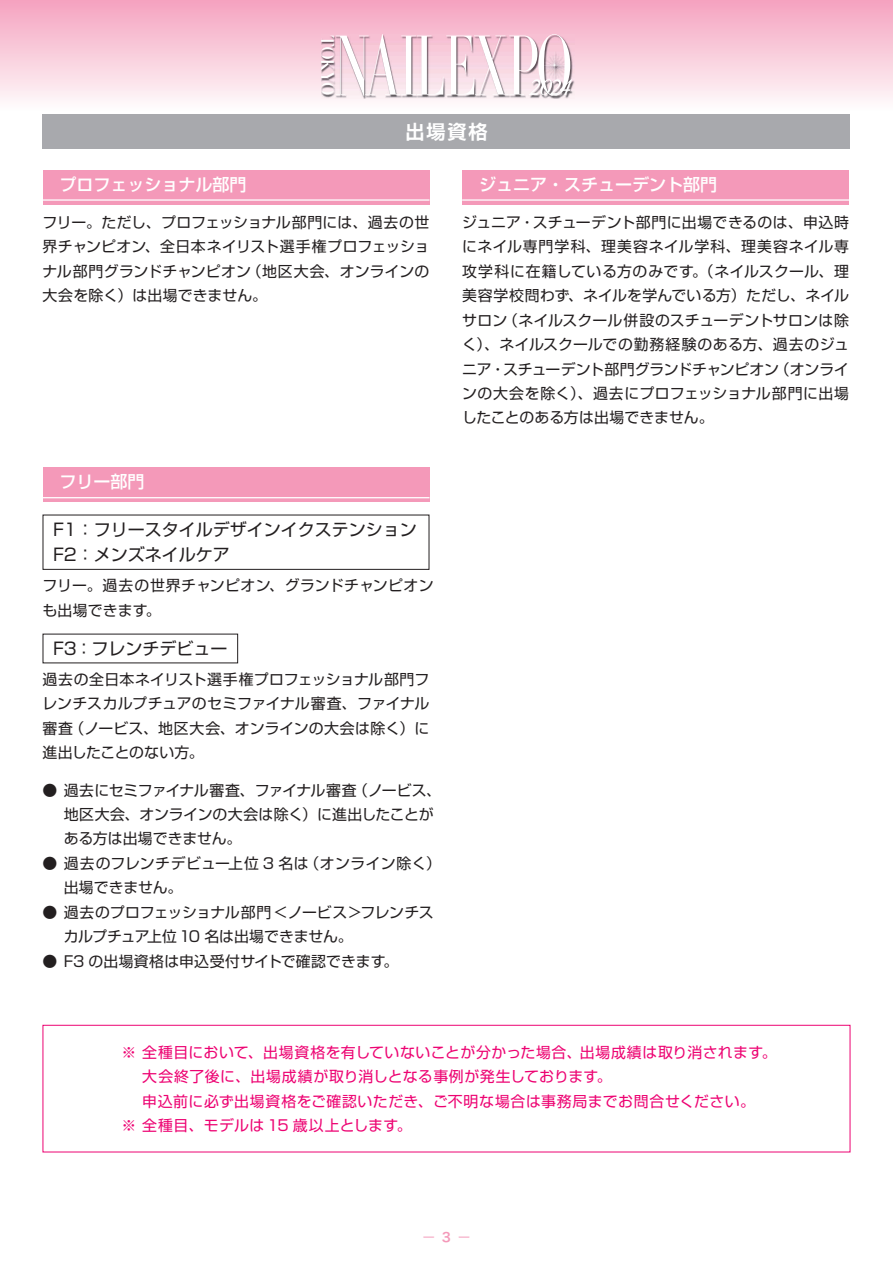
<style>
.page{position:relative;width:893px;height:1263px;background:#fff}
.page>*{position:absolute;margin:0;border:0;box-sizing:border-box;transform-origin:0 0}
.t1{font:700 19.2px "Shin Go Pro De";color:#fff}
.t2{font:16.95px/24.5px "Shin Go Pro";color:#231f20}
.t3{font:500 16.95px "Shin Go Pro";color:#fff}
.t4{font:14.85px/24.5px "Shin Go Pro";letter-spacing:.01em;color:#231f20}
.t5{font:14.85px/24.5px "Shin Go Pro";letter-spacing:.03em;color:#231f20;text-align:right}
.t6{font:14.85px/24.5px "Shin Go Pro";letter-spacing:.03em;color:#ed0372}
.t7{font:14.85px/24.5px "Shin Go Pro";letter-spacing:-.01em;color:#231f20}
.t8{font:14.85px "Shin Go Pro";letter-spacing:-.02em;color:#231f20}
.t9{font:14.85px "Shin Go Pro";letter-spacing:.035em;color:#231f20}
.t10{font:14.85px "Shin Go Pro";letter-spacing:-.04em;color:#231f20}
.t11{font:12.75px "Hira Kaku Std W3";color:#f499b9}
.t12{font:12.75px "Hira Kaku Std W6";color:#f499b9}
</style>
<div class="page">
<svg style="left:0;top:0;width:893px;height:100px;background:#f8c7d8"></svg>
<div style="left:43px;top:115px;width:807px;height:34px;background:#a8a9ad"></div>
<div style="left:43px;top:514px;width:386px;height:56px;border:1px solid #231f20"></div>
<div style="left:43px;top:1025px;width:807px;height:127px;border:1px solid #ed0372"></div>
<div style="left:43px;top:170px;width:386px;height:34px;background:#f499b9"></div>
<hr style="left:43px;top:199px;width:386px;height:2px;background:#fff">
<div style="left:462px;top:170px;width:387px;height:34px;background:#f499b9"></div>
<hr style="left:462px;top:199px;width:387px;height:2px;background:#fff">
<div style="left:43px;top:468px;width:386px;height:34px;background:#f499b9"></div>
<hr style="left:43px;top:497px;width:386px;height:1px;background:#fff">
<img style="left:321px;top:34px;width:254px;height:65px">
<svg style="left:321px;top:34px;width:251px;height:62px"></svg>
<p class="t3" style="left:43px;top:170px;width:206px">　プロフェッショナル部門</p>
<p class="t1" style="left:405px;top:116px;width:84px">出場資格</p>
<p class="t3" style="left:462px;top:170px;width:257px">　ジュニア・スチューデント部門</p>
<p class="t4" style="left:43px;top:208px;width:388px;text-align:right">フリー。ただし、プロフェッショナル部門には、過去の世界チャンピオン、全日本ネイリスト選手権プロフェッショ（地区大会、オンラインの</p>
<p class="t4" style="left:43px;top:257px;width:226px">ナル部門グランドチャンピオン大会を除く）は出場できません。</p>
<p class="t3" style="left:43px;top:468px;width:104px">　フリー部門</p>
<p class="t2" style="left:53px;top:516px;width:365px">F1：フリースタイルデザインイクステンション<br>F2：メンズネイルケア</p>
<p class="t4" style="left:43px;top:572px;width:393px">フリー。過去の世界チャンピオン、グランドチャンピオンも出場できます。</p>
<p class="t2" style="left:53px;top:634px;width:176px">F3：フレンチデビュー</p>
<p class="t4" style="left:43px;top:665px;width:388px;text-align:right">過去の全日本ネイリスト選手権プロフェッショナル部門フレンチスカルプチュアのセミファイナル審査、ファイナル（ノービス、地区大会、オンラインの大会は除く）に</p>
<p class="t7" style="left:43px;top:714px;width:163px">審査<br>進出したことのない方。</p>
<p class="t4" style="left:353px;top:776px;width:90px">（ノービス、</p>
<p class="t4" style="left:64px;top:800px;width:371px">地区大会、オンラインの大会は除く）に進出したことが</p>
<p class="t4" style="left:64px;top:825px;width:179px">ある方は出場できません。</p>
<p class="t4" style="left:304px;top:849px;width:138px">（オンライン除く(</p>
<p class="t7" style="left:64px;top:874px;width:120px">出場できません。</p>
<p class="t7" style="left:64px;top:923px;width:290px">カルプチュア上位10 名は出場できません。</p>
<p class="t10" style="left:43px;top:778px;width:316px">● 過去にセミファイナル審査、ファイナル審査</p>
<p class="t5" style="left:43px;top:849px;width:268px">● 過去のフレンチデビュー上位 3 名は</p>
<p class="t8" style="left:43px;top:900px;width:393px">● 過去のプロフェッショナル部門＜ノービス＞フレンチス</p>
<p class="t4" style="left:43px;top:947px;width:357px">● F3 の出場資格は申込受付サイトで確認できます。</p>
<p class="t5" style="left:462px;top:208px;width:388px">ジュニア・スチューデント部門に出場できるのは、申込時にネイル専門学科、理美容ネイル学科、理美容ネイル専攻学科に在籍している方のみです。（ネイルスクール、理美容学校問わず、ネイルを学んでいる方）ただし、ネイル（ネイルスクール併設のスチューデントサロンは除</p>
<p class="t4" style="left:462px;top:306px;width:47px">サロン</p>
<p class="t9" style="left:462px;top:332px;width:388px">く）、ネイルスクールでの勤務経験のある方、過去のジュ</p>
<p class="t4" style="left:775px;top:355px;width:76px">（オンライ</p>
<p class="t7" style="left:503px;top:355px;width:277px">スチューデント部門グランドチャンピオン</p>
<p class="t4" style="left:462px;top:355px;width:388px">ニア・<br>ンの大会を除く）、過去にプロフェッショナル部門に出場したことのある方は出場できません。</p>
<p class="t6" style="left:122px;top:1038px;width:656px">※ 全種目において、出場資格を有していないことが分かった場合、出場成績は取り消されます。　大会終了後に、出場成績が取り消しとなる事例が発生しております。<br>　申込前に必ず出場資格をご確認いただき、ご不明な場合は事務局までお問合せください。<br>※ 全種目、モデルは 15 歳以上とします。</p>
<p class="t11" style="left:422px;top:1228px;width:14px">ー</p>
<p class="t12" style="left:442px;top:1228px;width:11px">3</p>
<p class="t11" style="left:458px;top:1228px;width:14px">ー</p>
</div>
